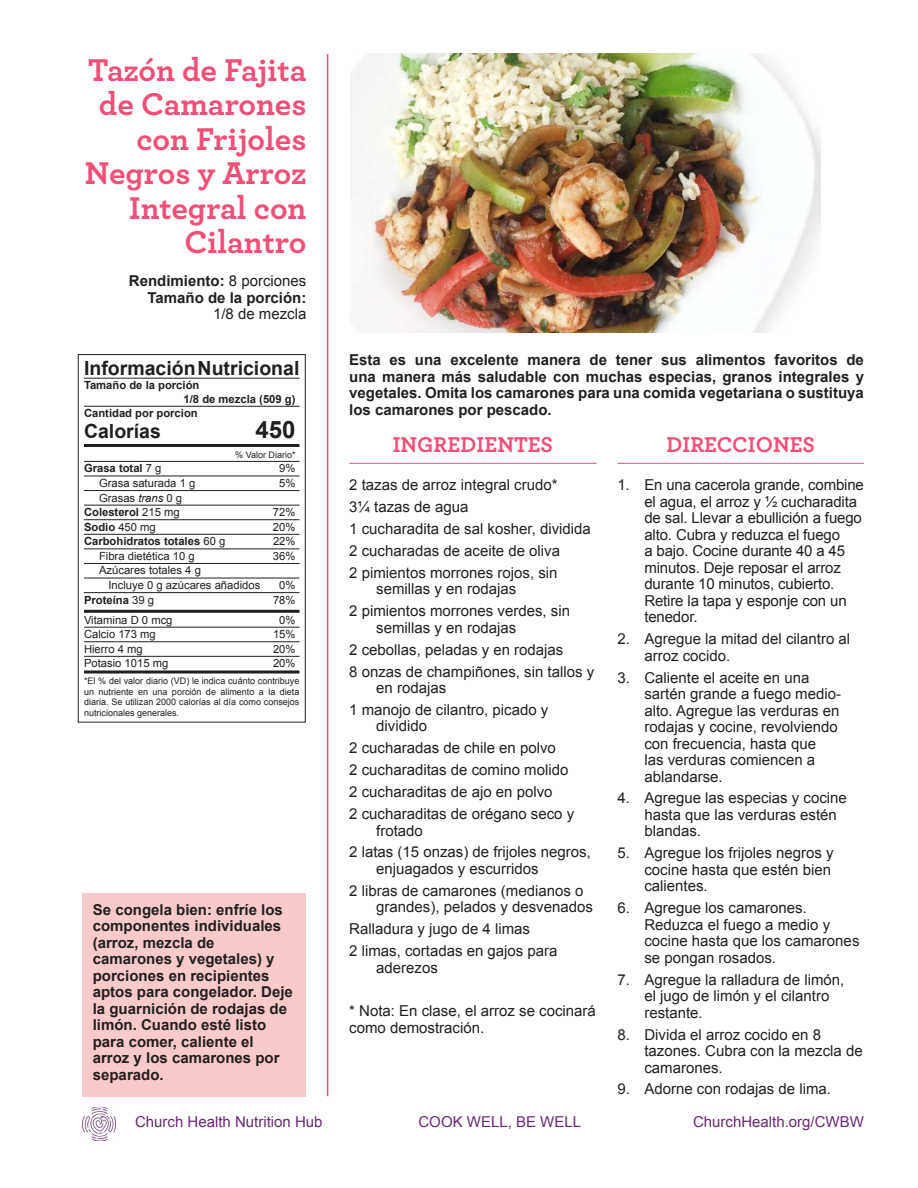
<style>
.page{position:relative;width:918px;height:1188px;background:#fff}
.page>*{position:absolute;margin:0;border:0;box-sizing:border-box;transform-origin:0 0}
.t1{font:700 33px/34.5px "Archer";color:#ef5078;text-align:right}
.t2{font:700 24px "Arial";color:#221f1f}
.t3{font:700 22.5px "Archer";color:#ef5078}
.t4{font:700 19.5px "Arial";color:#221f1f}
.t5{font:15px/16.5px "Arial";color:#221f1f}
.t6{font:700 15px/16.5px "Arial";color:#221f1f;text-align:justify}
.t7{font:15px "Arial";color:#6a2875}
.t8{font:11.25px/14.5px "Arial";color:#221f1f;text-align:right}
.t9{font:700 11.25px/13.5px "Arial";color:#221f1f}
.t10{font:9px/10.5px "Arial";color:#221f1f;text-align:justify}
.s1{font-weight:400}
.s2{font-style:italic}
.s3{font-weight:700}
</style>
<div class="page">
<img style="left:82px;top:1107px;width:33px;height:33px">
<hr style="left:327px;top:54px;width:1px;height:1042px;background:#ef5078">
<hr style="left:349px;top:463px;width:248px;height:1px;background:#ef5078">
<hr style="left:617px;top:463px;width:247px;height:1px;background:#ef5078">
<img style="left:350px;top:54px;width:470px;height:279px">
<div style="left:82px;top:893px;width:224px;height:203px;background:#fac9cc"></div>
<hr style="left:84px;top:378px;width:215px;height:1px;background:#221f1f">
<hr style="left:84px;top:406px;width:215px;height:1px;background:#221f1f">
<hr style="left:84px;top:444px;width:215px;height:3px;background:#221f1f">
<hr style="left:84px;top:461px;width:215px;height:1px;background:#221f1f">
<hr style="left:84px;top:476px;width:215px;height:1px;background:#221f1f">
<hr style="left:84px;top:490px;width:215px;height:1px;background:#221f1f">
<hr style="left:84px;top:505px;width:215px;height:1px;background:#221f1f">
<hr style="left:84px;top:519px;width:215px;height:1px;background:#221f1f">
<hr style="left:84px;top:534px;width:215px;height:1px;background:#221f1f">
<hr style="left:84px;top:549px;width:215px;height:1px;background:#221f1f">
<hr style="left:84px;top:563px;width:215px;height:1px;background:#221f1f">
<hr style="left:84px;top:578px;width:215px;height:1px;background:#221f1f">
<hr style="left:84px;top:592px;width:215px;height:1px;background:#221f1f">
<hr style="left:84px;top:610px;width:215px;height:3px;background:#221f1f">
<hr style="left:84px;top:627px;width:215px;height:1px;background:#221f1f">
<hr style="left:84px;top:642px;width:215px;height:1px;background:#221f1f">
<hr style="left:84px;top:656px;width:215px;height:1px;background:#221f1f">
<hr style="left:84px;top:671px;width:215px;height:3px;background:#221f1f">
<div style="left:78px;top:354px;width:228px;height:369px;border:1px solid #221f1f"></div>
<h1 class="t1" style="left:85px;top:54px;width:223px">Tazón de Fajita de Camarones con Frijoles<br>Negros y Arroz<br>Integral con<br>Cilantro</h1>
<p class="t6" style="left:129px;top:274px;width:179px;text-align:right">Rendimiento: <span class="s1">8 porciones<br></span>Tamaño de la porción:</p>
<p class="t5" style="left:213px;top:307px;width:95px">1/8 de mezcla</p>
<h3 class="t4" style="left:84px;top:360px;width:217px">Información Nutricional</h3>
<p class="t9" style="left:184px;top:380px;width:113px;text-indent:-100px">Tamaño de la porción<br>1/8 de mezcla (509 g)</p>
<p class="t9" style="left:84px;top:408px;width:115px">Cantidad por porcion</p>
<h3 class="t4" style="left:84px;top:424px;width:78px">Calorías</h3>
<h2 class="t2" style="left:255px;top:420px;width:42px">450</h2>
<p class="t10" style="left:235px;top:450px;width:62px">% Valor Diario*</p>
<p class="t9" style="left:84px;top:463px;width:79px">Grasa total <span class="s1">7 g</span></p>
<p class="t8" style="left:279px;top:462px;width:18px">9%</p>
<p class="t8" style="left:99px;top:477px;width:98px">Grasa saturada 1 g</p>
<p class="t8" style="left:279px;top:477px;width:18px">5%</p>
<p class="t8" style="left:84px;top:491px;width:100px">Grasas <span class="s2">trans</span> 0 g<br><span class="s3">Colesterol</span> 215 mg</p>
<p class="t8" style="left:273px;top:506px;width:24px">72%</p>
<p class="t9" style="left:84px;top:521px;width:73px">Sodio <span class="s1">450 mg</span></p>
<p class="t8" style="left:273px;top:521px;width:24px">20%</p>
<p class="t9" style="left:84px;top:536px;width:143px">Carbohidratos totales <span class="s1">60 g</span></p>
<p class="t8" style="left:273px;top:535px;width:24px">22%</p>
<p class="t8" style="left:99px;top:550px;width:97px">Fibra dietética 10 g</p>
<p class="t8" style="left:273px;top:550px;width:24px">36%</p>
<p class="t8" style="left:108px;top:564px;width:153px;text-align:left;text-indent:-9px">Azúcares totales 4 g<br>Incluye 0 g azúcares añadidos</p>
<p class="t8" style="left:279px;top:579px;width:18px">0%</p>
<p class="t9" style="left:84px;top:594px;width:72px">Proteína <span class="s1">39 g</span></p>
<p class="t8" style="left:273px;top:593px;width:24px">78%</p>
<p class="t8" style="left:84px;top:613px;width:90px">Vitamina D 0 mcg</p>
<p class="t8" style="left:279px;top:613px;width:18px">0%</p>
<p class="t8" style="left:84px;top:628px;width:73px">Calcio 173 mg</p>
<p class="t8" style="left:273px;top:628px;width:24px">15%</p>
<p class="t8" style="left:84px;top:643px;width:60px">Hierro 4 mg</p>
<p class="t8" style="left:273px;top:643px;width:24px">20%</p>
<p class="t8" style="left:84px;top:657px;width:86px">Potasio 1015 mg</p>
<p class="t8" style="left:273px;top:657px;width:24px">20%</p>
<p class="t10" style="left:84px;top:677px;width:217px">*El % del valor diario (VD) le indica cuánto contribuye un nutriente en una porción de alimento a la dieta diaria. Se utilizan 2000 calorías al día como consejos nutricionales generales.</p>
<p class="t6" style="left:93px;top:903px;width:202px;text-align:left">Se congela bien: enfríe los componentes individuales (arroz, mezcla de camarones y vegetales) y porciones en recipientes aptos para congelador. Deje la guarnición de rodajas de limón. Cuando esté listo para comer, caliente el arroz y los camarones por separado.</p>
<p class="t6" style="left:349px;top:353px;width:516px">Esta es una excelente manera de tener sus alimentos favoritos de una manera más saludable con muchas especias, granos integrales y vegetales. Omita los camarones para una comida vegetariana o sustituya los camarones por pescado.</p>
<h3 class="t3" style="left:393px;top:434px;width:162px">INGREDIENTES</h3>
<p class="t5" style="left:349px;top:475px;width:243px;line-height:21.9px">2 tazas de arroz integral crudo*<br>3¼ tazas de agua<br>1 cucharadita de sal kosher, dividida<br>2 cucharadas de aceite de oliva<br>2 pimientos morrones rojos, sin</p>
<p class="t5" style="left:349px;top:580px;width:222px;line-height:21.9px;text-indent:27px">semillas y en rodajas<br>2 pimientos morrones verdes, sin</p>
<p class="t5" style="left:349px;top:618px;width:247px;line-height:21.9px;text-indent:27px">semillas y en rodajas<br>2 cebollas, peladas y en rodajas<br>8 onzas de champiñones, sin tallos y</p>
<p class="t5" style="left:349px;top:678px;width:201px;line-height:21.9px;text-indent:27px">en rodajas<br>1 manojo de cilantro, picado y</p>
<p class="t5" style="left:349px;top:717px;width:227px;line-height:21.9px;text-indent:27px">dividido<br>2 cucharadas de chile en polvo<br>2 cucharaditas de comino molido<br>2 cucharaditas de ajo en polvo<br>2 cucharaditas de orégano seco y</p>
<p class="t5" style="left:349px;top:821px;width:243px;line-height:21.9px;text-indent:27px">frotado<br>2 latas (15 onzas) de frijoles negros,</p>
<p class="t5" style="left:349px;top:859px;width:236px;line-height:21.9px;text-indent:27px">enjuagados y escurridos<br>2 libras de camarones (medianos o</p>
<p class="t5" style="left:349px;top:898px;width:245px;line-height:21.9px;text-indent:27px">grandes), pelados y desvenados<br>Ralladura y jugo de 4 limas<br>2 limas, cortadas en gajos para</p>
<p class="t5" style="left:376px;top:961px;width:63px">aderezos</p>
<p class="t5" style="left:349px;top:1004px;width:248px">* Nota: En clase, el arroz se cocinará como demostración.</p>
<h3 class="t3" style="left:667px;top:434px;width:150px">DIRECCIONES</h3>
<p class="t5" style="left:644px;top:478px;width:221px;text-indent:-27px">1. En una cacerola grande, combine el agua, el arroz y ½ cucharadita de sal. Llevar a ebullición a fuego alto. Cubra y reduzca el fuego<br>a bajo. Cocine durante 40 a 45 minutos. Deje reposar el arroz durante 10 minutos, cubierto.<br>Retire la tapa y esponje con un tenedor.</p>
<p class="t5" style="left:644px;top:632px;width:207px;text-indent:-27px">2. Agregue la mitad del cilantro al arroz cocido.</p>
<p class="t5" style="left:644px;top:670px;width:198px;text-indent:-27px">3. Caliente el aceite en una sartén grande a fuego medio&shy;alto. Agregue las verduras en rodajas y cocine, revolviendo con frecuencia, hasta que<br>las verduras comiencen a ablandarse.</p>
<p class="t5" style="left:644px;top:791px;width:204px;text-indent:-27px">4. Agregue las especias y cocine hasta que las verduras estén blandas.</p>
<p class="t5" style="left:644px;top:846px;width:191px;text-indent:-27px">5. Agregue los frijoles negros y cocine hasta que estén bien calientes.</p>
<p class="t5" style="left:644px;top:901px;width:217px;text-indent:-27px">6. Agregue los camarones.<br>Reduzca el fuego a medio y cocine hasta que los camarones se pongan rosados.</p>
<p class="t5" style="left:644px;top:973px;width:202px;text-indent:-27px">7. Agregue la ralladura de limón, el jugo de limón y el cilantro restante.</p>
<p class="t5" style="left:644px;top:1027px;width:220px;text-indent:-27px">8. Divida el arroz cocido en 8 tazones. Cubra con la mezcla de camarones.</p>
<p class="t5" style="left:617px;top:1082px;width:215px">9. Adorne con rodajas de lima.</p>
<p class="t7" style="left:135px;top:1116px;width:189px">Church Health Nutrition Hub</p>
<p class="t7" style="left:419px;top:1116px;width:164px">COOK WELL, BE WELL</p>
<p class="t7" style="left:693px;top:1116px;width:172px">ChurchHealth.org/CWBW</p>
</div>
